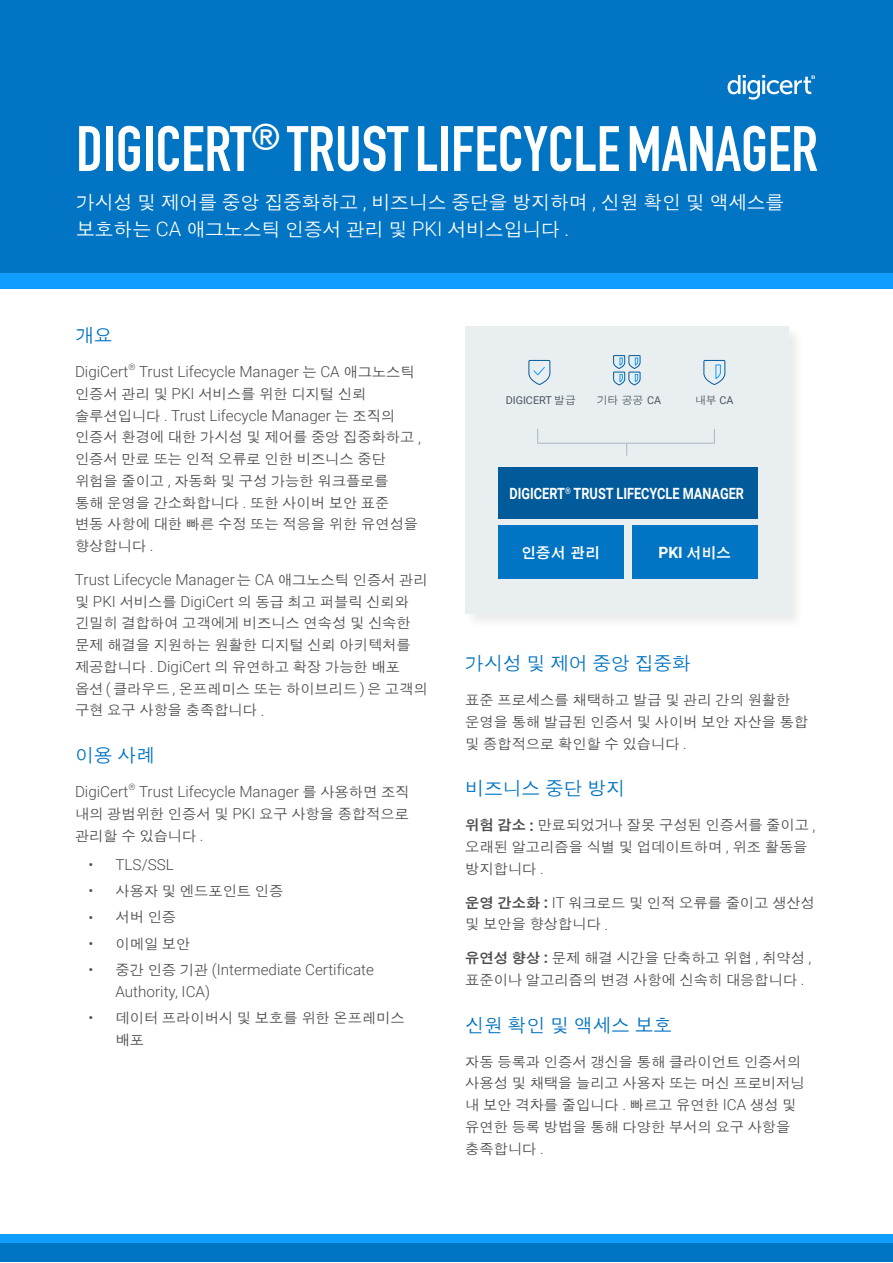
<style>
.page{position:relative;width:893px;height:1263px;background:#fff}
.page>*{position:absolute;margin:0;border:0;box-sizing:border-box;transform-origin:0 0}
.t1{font:700 63px "DIN Condensed";color:#fff}
.t2{font:18.75px/27px "DFK Gothic Std W5";color:#fff}
.t3{font:18.75px "DFK Gothic Std W5";color:#0073c2}
.t4{font:700 15.45px "Roboto";color:#fff;scale:.82 1}
.t5{font:700 15.45px "Roboto";color:#fff}
.t6{font:300 15.3px/21.8px "Roboto";color:#4c4c4d}
.t7{font:14.7px "DFK Gothic Std W7";color:#fff}
.t8{font:14.25px/21.8px "DFK Gothic Std W5";color:#4c4c4d}
.t9{font:10.8px "Roboto";color:#48565e}
.t10{font:10.8px "DFK Gothic Std W5";color:#48565e}
.t11{font:300 8.85px "Roboto";color:#4c4c4d}
.s1{font-family:"Roboto";font-weight:300;font-size:20.1px}
.s2{font-family:"DFK Gothic Std W5";font-weight:400;font-size:14.25px}
.s3{font-family:"Roboto";font-weight:300;font-size:15.3px}
.s4{font-family:"DFK Gothic Std W5"}
.s5{font-family:"Roboto"}
.s6{font-family:"DFK Gothic Std W7";font-weight:400;font-size:14.7px}
.s7{font-family:"DFK Gothic Std W7"}
.s8{font-family:"Roboto";font-weight:700;font-size:15.3px}
</style>
<div class="page">
<div style="left:0;top:1243px;width:893px;height:19px;background:#0073c2"></div>
<div style="left:0;top:1234px;width:893px;height:9px;background:#0f9dff"></div>
<div style="left:0;top:0;width:893px;height:288px;background:#0174c3"></div>
<svg style="left:728px;top:75px;width:87px;height:25px"></svg>
<div style="left:0;top:273px;width:893px;height:16px;background:#0f9dff"></div>
<div style="left:464px;top:325px;width:340px;height:305px;background:#f5f5f5"></div>
<div style="left:465px;top:326px;width:323px;height:287px;background:#e9eef1"></div>
<svg style="left:703px;top:360px;width:22px;height:25px"></svg>
<svg style="left:528px;top:360px;width:22px;height:25px"></svg>
<svg style="left:613px;top:355px;width:28px;height:31px"></svg>
<div style="left:537px;top:429px;width:178px;height:14px;border:1px solid #abb6bf"></div>
<svg style="left:626px;top:443px;width:1px;height:12px"></svg>
<div style="left:498px;top:467px;width:260px;height:52px;background:#015a99"></div>
<div style="left:498px;top:526px;width:125px;height:53px;background:#0174c3"></div>
<div style="left:632px;top:526px;width:126px;height:53px;background:#0174c3"></div>
<h1 class="t1" style="left:76px;top:112px;width:743px">DIGICERT<sup>®</sup> TRUST LIFECYCLE MANAGER</h1>
<h2 class="t2" style="left:76px;top:188px;width:710px">가시성 및 제어를 중앙 집중화하고 <span class="s1">,</span> 비즈니스 중단을 방지하며 <span class="s1">,</span> 신원 확인 및 액세스를 보호하는 <span class="s1">CA</span> 애그노스틱 인증서 관리 및 <span class="s1">PKI</span> 서비스입니다 <span class="s1">.</span></h2>
<h2 class="t3" style="left:75px;top:325px;width:39px">개요</h2>
<p class="t6" style="left:75px;top:360px;width:55px">DigiCert</p>
<p class="t11" style="left:128px;top:361px;width:9px">®</p>
<p class="t6" style="left:139px;top:360px;width:277px">Trust Lifecycle Manager <span class="s2">는</span> CA <span class="s2">애그노스틱</span></p>
<p class="t8" style="left:75px;top:383px;width:293px">인증서 관리 및 <span class="s3">PKI</span> 서비스를 위한 디지털 신뢰</p>
<p class="t6" style="left:75px;top:404px;width:322px"><span class="s2">솔루션입니다</span> . Trust Lifecycle Manager <span class="s2">는 조직의</span></p>
<p class="t8" style="left:75px;top:426px;width:347px">인증서 환경에 대한 가시성 및 제어를 중앙 집중화하고 <span class="s3">, </span>인증서 만료 또는 인적 오류로 인한 비즈니스 중단 위험을 줄이고 <span class="s3">,</span> 자동화 및 구성 가능한 워크플로를<br>통해 운영을 간소화합니다 <span class="s3">.</span> 또한 사이버 보안 표준 변동 사항에 대한 빠른 수정 또는 적응을 위한 유연성을 향상합니다 <span class="s3">.</span></p>
<p class="t6" style="left:75px;top:568px;width:354px">Trust Lifecycle Manager<span class="s2">는</span> CA <span class="s2">애그노스틱 인증서 관리</span></p>
<p class="t8" style="left:75px;top:590px;width:354px">및 <span class="s3">PKI</span> 서비스를 <span class="s3">DigiCert</span> 의 동급 최고 퍼블릭 신뢰와 긴밀히 결합하여 고객에게 비즈니스 연속성 및 신속한 문제 해결을 지원하는 원활한 디지털 신뢰 아키텍처를 제공합니다 <span class="s3">. DigiCert</span> 의 유연하고 확장 가능한 배포 옵션 <span class="s3">(</span> 클라우드 <span class="s3">,</span> 온프레미스 또는 하이브리드 <span class="s3">)</span> 은 고객의 구현 요구 사항을 충족합니다 <span class="s3">.</span></p>
<h2 class="t3" style="left:75px;top:745px;width:81px">이용 사례</h2>
<p class="t6" style="left:75px;top:780px;width:55px">DigiCert</p>
<p class="t11" style="left:128px;top:781px;width:9px">®</p>
<p class="t6" style="left:139px;top:780px;width:272px">Trust Lifecycle Manager <span class="s2">를 사용하면 조직</span></p>
<p class="t8" style="left:75px;top:803px;width:336px">내의 광범위한 인증서 및 <span class="s3">PKI</span> 요구 사항을 종합적으로 관리할 수 있습니다 <span class="s3">.</span></p>
<p class="t6" style="left:89px;top:853px;width:87px">• TLS/SSL</p>
<p class="t8" style="left:89px;top:880px;width:196px"><span class="s3">•</span> 사용자 및 엔드포인트 인증</p>
<p class="t8" style="left:88px;top:906px;width:89px"><span class="s3">•</span> 서버 인증</p>
<p class="t8" style="left:88px;top:932px;width:103px"><span class="s3">•</span> 이메일 보안</p>
<p class="t6" style="left:116px;top:958px;width:260px;text-indent:-27px">• <span class="s2">중간 인증 기관</span> (Intermediate Certificate<br>Authority, ICA)</p>
<p class="t8" style="left:116px;top:1007px;width:291px;text-indent:-27px"><span class="s3">•</span> 데이터 프라이버시 및 보호를 위한 온프레미스 배포</p>
<p class="t9" style="left:506px;top:393px;width:72px">DIGICERT <span class="s4">발급</span></p>
<p class="t10" style="left:597px;top:394px;width:66px">기타 공공 <span class="s5">CA</span></p>
<p class="t10" style="left:695px;top:394px;width:40px">내부 <span class="s5">CA</span></p>
<p class="t4" style="left:509px;top:482px;width:287px">DIGICERT<sup>®</sup> TRUST LIFECYCLE MANAGER</p>
<p class="t7" style="left:521px;top:544px;width:80px">인증서 관리</p>
<p class="t5" style="left:658px;top:542px;width:74px">PKI <span class="s6">서비스</span></p>
<h2 class="t3" style="left:465px;top:653px;width:227px">가시성 및 제어 중앙 집중화</h2>
<p class="t8" style="left:465px;top:689px;width:345px">표준 프로세스를 채택하고 발급 및 관리 간의 원활한 운영을 통해 발급된 인증서 및 사이버 보안 자산을 통합 및 종합적으로 확인할 수 있습니다 <span class="s3">.</span></p>
<h2 class="t3" style="left:465px;top:778px;width:161px">비즈니스 중단 방지</h2>
<p class="t8" style="left:465px;top:814px;width:352px"><span class="s7">위험 감소</span> <span class="s8">:</span> 만료되었거나 잘못 구성된 인증서를 줄이고 <span class="s3">, </span>오래된 알고리즘을 식별 및 업데이트하며 <span class="s3">,</span> 위조 활동을 방지합니다 <span class="s3">.</span></p>
<p class="t8" style="left:465px;top:891px;width:351px"><span class="s7">운영 간소화</span> <span class="s8">:</span> <span class="s3">IT</span> 워크로드 및 인적 오류를 줄이고 생산성 및 보안을 향상합니다 <span class="s3">.</span></p>
<p class="t8" style="left:465px;top:947px;width:348px"><span class="s7">유연성 향상</span> <span class="s8">:</span> 문제 해결 시간을 단축하고 위협 <span class="s3">,</span> 취약성 <span class="s3">, </span>표준이나 알고리즘의 변경 사항에 신속히 대응합니다 <span class="s3">.</span></p>
<h2 class="t3" style="left:465px;top:1015px;width:209px">신원 확인 및 액세스 보호</h2>
<p class="t8" style="left:465px;top:1050px;width:341px">자동 등록과 인증서 갱신을 통해 클라이언트 인증서의 사용성 및 채택을 늘리고 사용자 또는 머신 프로비저닝 내 보안 격차를 줄입니다 <span class="s3">.</span> 빠르고 유연한 <span class="s3">ICA</span> 생성 및 유연한 등록 방법을 통해 다양한 부서의 요구 사항을 충족합니다 <span class="s3">.</span></p>
</div>
